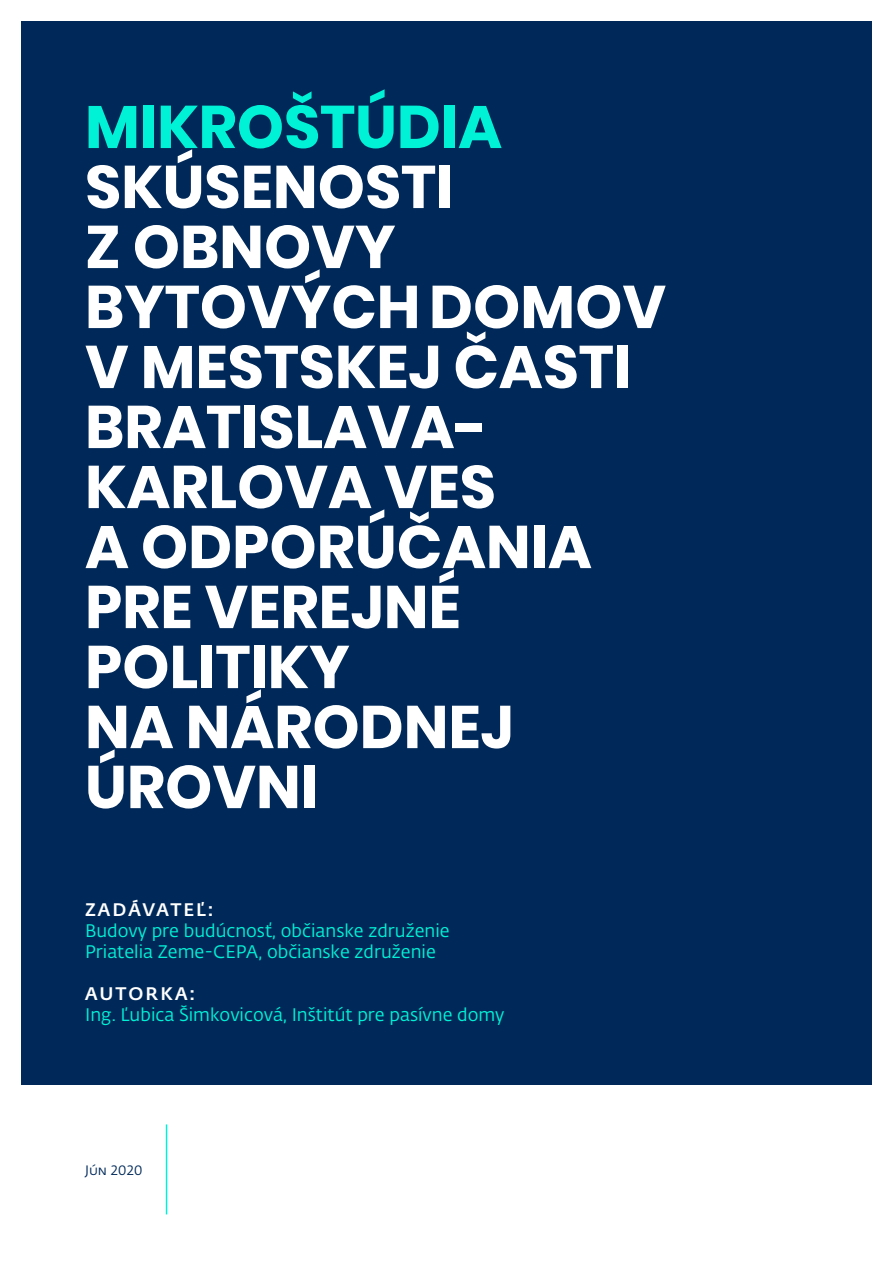
<style>
.page{position:relative;width:893px;height:1263px;background:#fff}
.page>*{position:absolute;margin:0;border:0;box-sizing:border-box;transform-origin:0 0}
.t1{font:700 60px/60px "Poppins";color:#fff}
.t2{font:700 60px "Poppins";color:#00f2d6}
.t3{font:18px/21px "Fedra Sans Alt Pro";color:#00f2d6}
.t4{font:500 18px "Fedra Sans Alt Pro";letter-spacing:.11em;color:#fff}
.t5{font:13.5px "Fedra Sans Alt Pro";color:#002959}
</style>
<div class="page">
<div style="left:21px;top:21px;width:851px;height:1063px;background:#002959"></div>
<hr style="left:166px;top:1124px;width:1px;height:90px;background:#00f2d6">
<h1 class="t2" style="left:85px;top:92px;width:418px">MIKROŠTÚDIA</h1>
<h1 class="t1" style="left:85px;top:157px;width:582px">SKÚSENOSTI<br>Z OBNOVY<br>BYTOVÝCH DOMOV<br>V MESTSKEJ ČASTI<br>BRATISLAVA-<br>KARLOVA VES<br>A ODPORÚČANIA<br>PRE VEREJNÉ<br>POLITIKY<br>NA NÁRODNEJ<br>ÚROVNI</h1>
<p class="t4" style="left:85px;top:895px;width:130px">ZADÁVATEĽ:</p>
<p class="t3" style="left:85px;top:919px;width:366px">Budovy pre budúcnosť, občianske združenie<br>Priatelia Zeme-CEPA, občianske združenie</p>
<p class="t4" style="left:85px;top:979px;width:111px">AUTORKA:</p>
<p class="t3" style="left:85px;top:1003px;width:421px">Ing. Ľubica Šimkovicová, Inštitút pre pasívne domy</p>
<p class="t5" style="left:85px;top:1160px;width:59px">Jún 2020</p>
</div>
